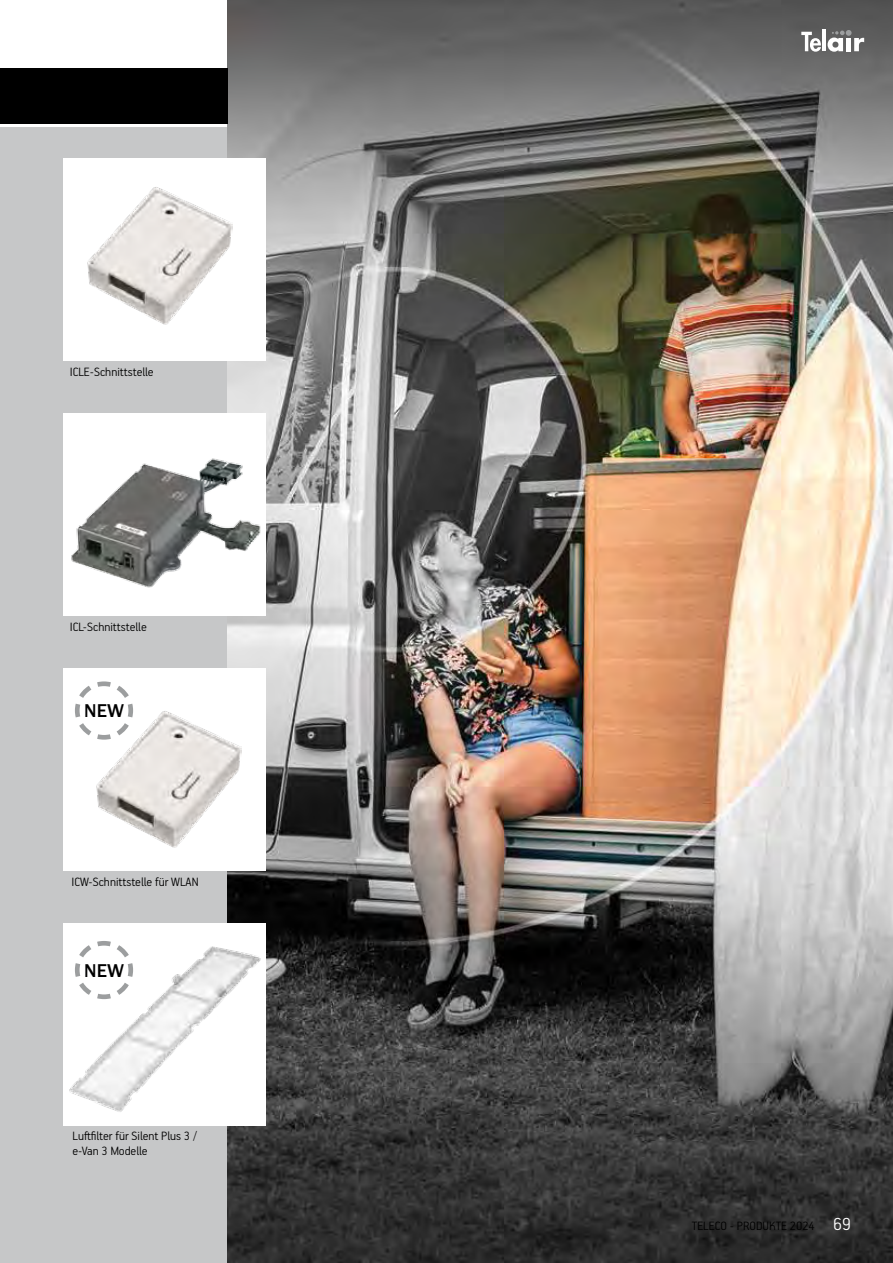
<style>
.page{position:relative;width:893px;height:1263px;background:#fff}
.page>*{position:absolute;margin:0;border:0;box-sizing:border-box;transform-origin:0 0}
.t1{font:300 19.5px "PF Handbook Pro";color:#fff}
.t2{font:500 19.2px "Franklin Gothic";color:#000}
.t3{font:300 13.5px/15px "PF Handbook Pro";color:#000}
</style>
<div class="page">
<div style="left:0;top:128px;width:255px;height:1135px;background:#c6c7c8"></div>
<img style="left:228px;top:0;width:665px;height:1263px">
<hr style="left:822px;top:29px;width:4px;height:22px;background:#fff">
<svg style="left:801px;top:32px;width:20px;height:20px"></svg>
<svg style="left:827px;top:30px;width:37px;height:22px"></svg>
<div style="left:64px;top:158px;width:202px;height:202px;background:#fff"></div>
<div style="left:64px;top:413px;width:202px;height:202px;background:#fff"></div>
<div style="left:64px;top:668px;width:202px;height:202px;background:#fff"></div>
<div style="left:64px;top:923px;width:202px;height:203px;background:#fff"></div>
<img style="left:87px;top:187px;width:145px;height:138px">
<img style="left:71px;top:458px;width:190px;height:130px">
<img style="left:96px;top:711px;width:145px;height:137px">
<svg style="left:75px;top:681px;width:60px;height:61px"></svg>
<img style="left:69px;top:941px;width:195px;height:186px">
<div style="left:0;top:68px;width:228px;height:56px;background:#000"></div>
<p class="t3" style="left:70px;top:364px;width:85px">ICLE-Schnittstelle</p>
<p class="t3" style="left:70px;top:619px;width:79px">ICL-Schnittstelle</p>
<h2 class="t2" style="left:84px;top:700px;width:41px">NEW</h2>
<p class="t3" style="left:71px;top:874px;width:129px">ICW-Schnittstelle für WLAN</p>
<h2 class="t2" style="left:84px;top:960px;width:41px">NEW</h2>
<p class="t3" style="left:72px;top:1128px;width:126px">Luftfilter für Silent Plus 3 / e-Van 3 Modelle</p>
<p class="t3" style="left:692px;top:1217px;width:124px">TELECO - PRODUKTE 2024</p>
<h1 class="t1" style="left:833px;top:1212px;width:19px">69</h1>
</div>
